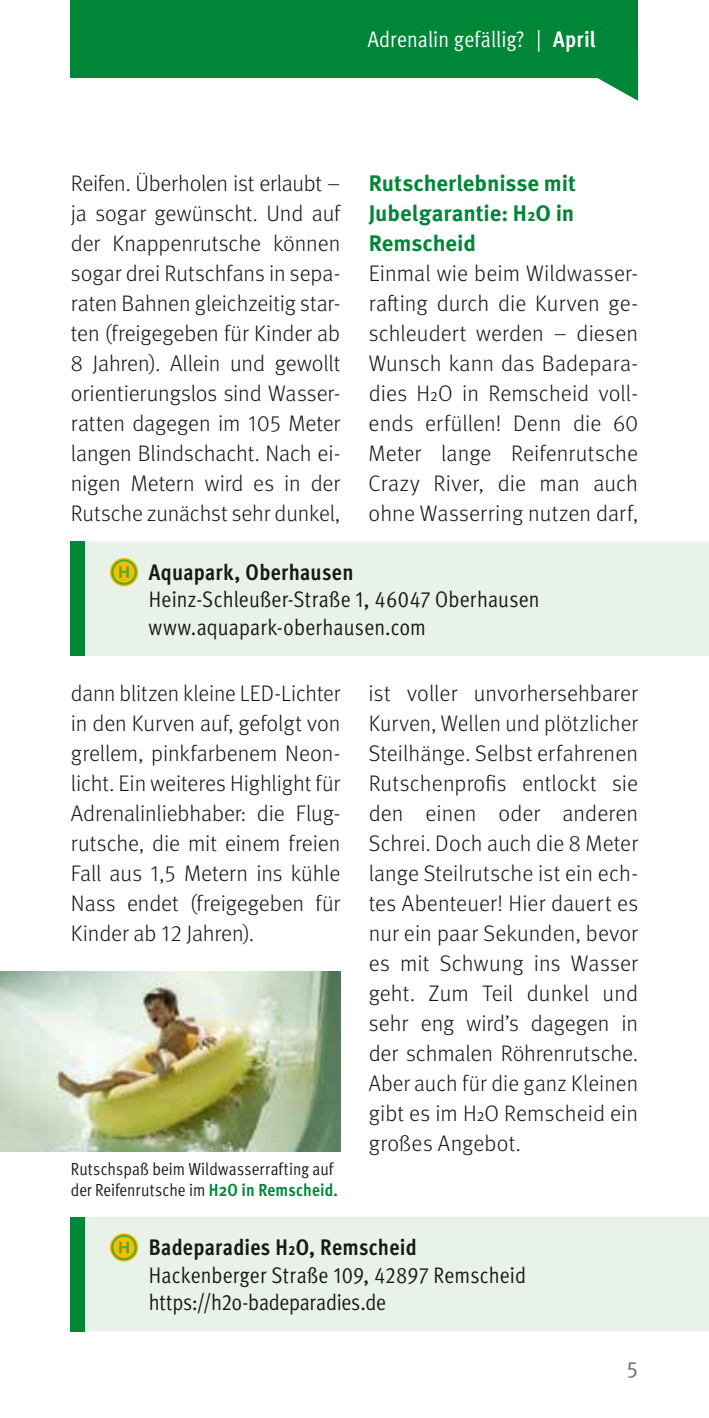
<style>
.page{position:relative;width:709px;height:1418px;background:#fff}
.page>*{position:absolute;margin:0;border:0;box-sizing:border-box;transform-origin:0 0}
.t1{font:300 22.5px/30px "Meta Pro";letter-spacing:.005em;color:#181716;text-align:justify}
.t2{font:condensed 22.5px/27.5px "Meta Pro";letter-spacing:.005em;color:#181716}
.t3{font:700 22.5px/30px "Meta Pro";letter-spacing:-.005em;color:#008637;text-align:justify}
.t4{font:700 condensed 22.5px "Meta Pro";letter-spacing:.015em;color:#181716}
.t5{font:condensed 22.5px "Meta Pro";letter-spacing:.005em;color:#fff}
.t6{font:22.5px "Meta Pro";color:#6e6e6e}
.t7{font:condensed 17.5px/21.2px "Meta Pro";letter-spacing:.01em;color:#181716}
.s1{font-weight:700}
.s2{font-weight:700;color:#008637}
</style>
<div class="page">
<div style="left:71px;top:0;width:567px;height:78px;background:#008637"></div>
<svg style="left:597px;top:78px;width:41px;height:23px"></svg>
<div style="left:71px;top:541px;width:14px;height:115px;background:#008637"></div>
<div style="left:85px;top:541px;width:624px;height:115px;background:#e9f2e9"></div>
<svg style="left:110px;top:558px;width:28px;height:28px"></svg>
<svg style="left:119px;top:566px;width:10px;height:12px"></svg>
<div style="left:111px;top:559px;width:26px;height:26px;border:2px solid #50ae2f;border-radius:50%"></div>
<div style="left:71px;top:1216px;width:14px;height:115px;background:#008637"></div>
<div style="left:85px;top:1217px;width:624px;height:114px;background:#e9f2e9"></div>
<svg style="left:110px;top:1233px;width:28px;height:28px"></svg>
<svg style="left:119px;top:1241px;width:10px;height:12px"></svg>
<div style="left:111px;top:1234px;width:26px;height:26px;border:2px solid #50ae2f;border-radius:50%"></div>
<img style="left:0;top:971px;width:340px;height:180px">
<p class="t5" style="left:368px;top:23px;width:229px">Adrenalin gefällig? | <span class="s1">April</span></p>
<p class="t1" style="left:71px;top:167px;width:271px">Reifen. Überholen ist erlaubt – ja sogar gewünscht. Und auf der Knappenrutsche können sogar drei Rutschfans in sepa&shy;raten Bahnen gleichzeitig star&shy;ten (freigegeben für Kinder ab 8 Jahren). Allein und gewollt orientierungslos sind Wasser&shy;ratten dagegen im 105 Meter langen Blindschacht. Nach ei&shy;nigen Metern wird es in der Rutsche zunächst sehr dunkel,</p>
<p class="t3" style="left:368px;top:167px;width:209px">Rutscherlebnisse mit Jubelgarantie: H2O in Remscheid</p>
<p class="t1" style="left:368px;top:257px;width:271px">Einmal wie beim Wildwasser&shy;rafting durch die Kurven ge&shy;schleudert werden – diesen Wunsch kann das Badepara&shy;dies H2O in Remscheid voll&shy;ends erfüllen! Denn die 60<br>Meter lange Reifenrutsche Crazy River, die man auch ohne Wasserring nutzen darf,</p>
<p class="t4" style="left:149px;top:555px;width:206px">Aquapark, Oberhausen</p>
<p class="t2" style="left:149px;top:584px;width:392px">Heinz-Schleußer-Straße 1, 46047 Oberhausen www.aquapark-oberhausen.com</p>
<p class="t1" style="left:71px;top:677px;width:271px">dann blitzen kleine LED-Lichter in den Kurven auf, gefolgt von grellem, pinkfarbenem Neon&shy;licht. Ein weiteres Highlight für Adrenalinliebhaber: die Flug&shy;rutsche, die mit einem freien Fall aus 1,5 Metern ins kühle Nass endet (freigegeben für Kinder ab 12 Jahren).</p>
<p class="t7" style="left:71px;top:1157px;width:269px">Rutschspaß beim Wildwasserrafting auf der Reifenrutsche im <span class="s2">H2O in Remscheid.</span></p>
<p class="t1" style="left:368px;top:677px;width:271px;text-align:left">ist voller unvorhersehbarer<br>Kurven, Wellen und plötzlicher<br>Steilhänge. Selbst erfahrenen<br>Rutschenprofis entlockt sie den einen oder anderen<br>Schrei. Doch auch die 8 Meter lange Steilrutsche ist ein ech&shy;tes Abenteuer! Hier dauert es nur ein paar Sekunden, bevor es mit Schwung ins Wasser geht. Zum Teil dunkel und sehr eng wird’s dagegen in der schmalen Röhrenrutsche.<br>Aber auch für die ganz Kleinen gibt es im H2O Remscheid ein großes Angebot.</p>
<p class="t4" style="left:149px;top:1230px;width:269px">Badeparadies H2O, Remscheid</p>
<p class="t2" style="left:149px;top:1259px;width:379px">Hackenberger Straße 109, 42897 Remscheid https://h2o-badeparadies.de</p>
<p class="t6" style="left:627px;top:1351px;width:12px">5</p>
</div>
